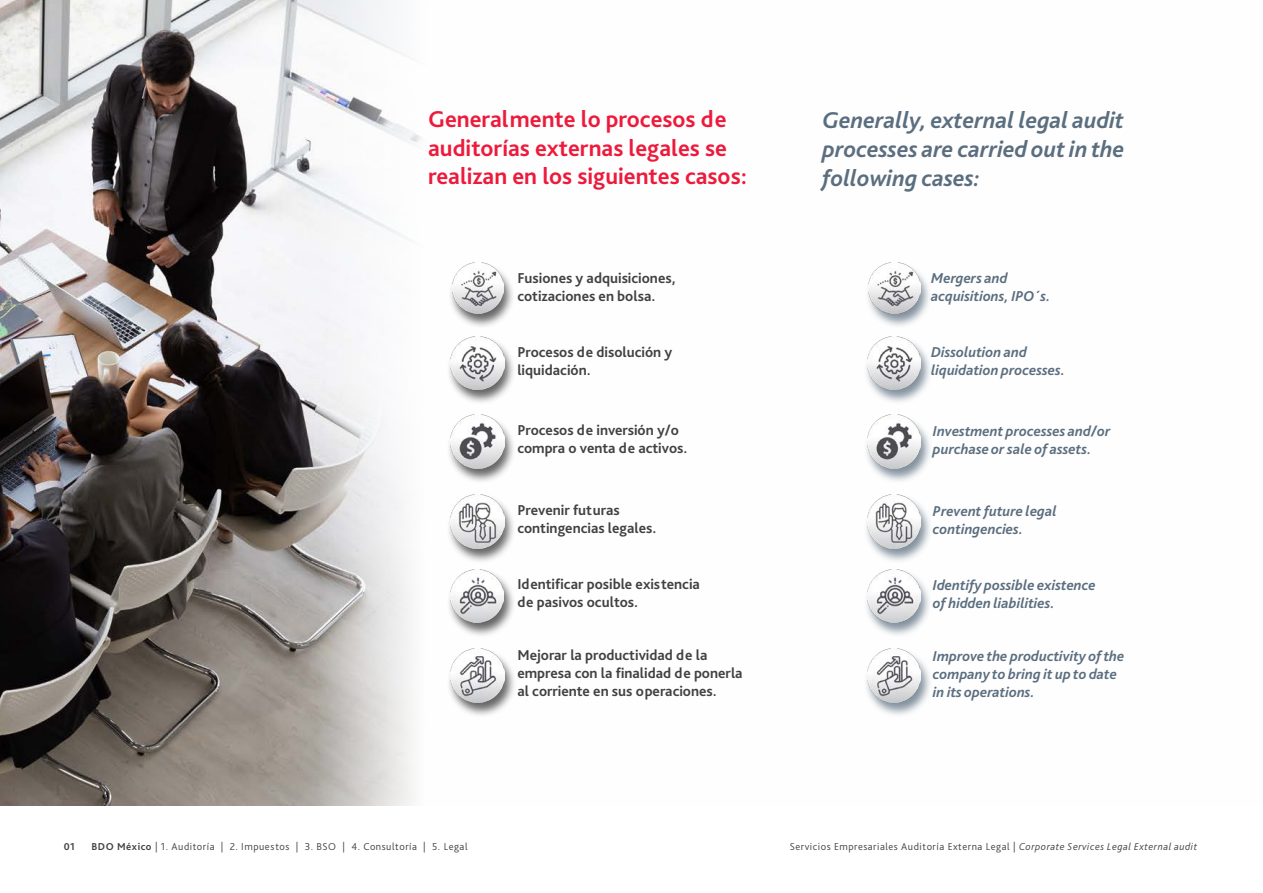
<style>
.page{position:relative;width:1263px;height:893px;background:#fff}
.page>*{position:absolute;margin:0;border:0;box-sizing:border-box;transform-origin:0 0}
.Body_text{font:700 24px/28.8px "Bliss Pro";color:#ed1a3b}
.Body_text-2{font:italic 700 24px/28.8px "Bliss Pro";color:#5b6e7f;text-align:justify}
.Cover_subtitle{font:700 15px/18px "Bliss Pro";color:#414140}
.Cover_subtitle-2{font:italic 700 15px/18px "Bliss Pro";color:#5b6e7f}
.t1{font:300 10.5px "Bliss Pro";letter-spacing:.05em;color:#414140}
.t2{font:700 10.5px "Bliss Pro";color:#414140}
.s1{font-weight:700}
.s2{font-style:italic}
</style>
<div class="page">
<img style="left:0;top:0;width:421px;height:805px">
<div style="left:448px;top:262px;width:67px;height:67px;background:#333;opacity:.75"></div>
<img style="left:452px;top:263px;width:51px;height:51px">
<div style="left:447px;top:336px;width:69px;height:69px;background:#333;opacity:.75"></div>
<img style="left:450px;top:336px;width:54px;height:54px">
<div style="left:447px;top:414px;width:69px;height:69px;background:#333;opacity:.75"></div>
<img style="left:450px;top:415px;width:54px;height:53px">
<div style="left:447px;top:494px;width:69px;height:69px;background:#333;opacity:.75"></div>
<img style="left:450px;top:494px;width:54px;height:54px">
<div style="left:447px;top:648px;width:69px;height:70px;background:#333;opacity:.75"></div>
<img style="left:451px;top:649px;width:53px;height:53px">
<div style="left:447px;top:569px;width:68px;height:69px;background:#333;opacity:.75"></div>
<img style="left:450px;top:569px;width:54px;height:54px">
<div style="left:865px;top:262px;width:67px;height:67px;background:#5b6e7f;opacity:.75"></div>
<img style="left:869px;top:263px;width:51px;height:51px">
<div style="left:863px;top:336px;width:70px;height:69px;background:#5b6e7f;opacity:.75"></div>
<img style="left:867px;top:336px;width:54px;height:54px">
<div style="left:863px;top:414px;width:70px;height:69px;background:#5b6e7f;opacity:.75"></div>
<img style="left:867px;top:415px;width:54px;height:53px">
<div style="left:863px;top:494px;width:70px;height:69px;background:#5b6e7f;opacity:.75"></div>
<img style="left:867px;top:494px;width:54px;height:54px">
<div style="left:864px;top:648px;width:69px;height:70px;background:#5b6e7f;opacity:.75"></div>
<img style="left:867px;top:649px;width:54px;height:53px">
<div style="left:863px;top:569px;width:69px;height:69px;background:#5b6e7f;opacity:.75"></div>
<img style="left:867px;top:569px;width:53px;height:54px">
<p class="Body_text" style="left:428px;top:104px;width:320px">Generalmente lo procesos de auditorías externas legales se realizan en los siguientes casos:</p>
<p class="Body_text-2" style="left:823px;top:105px;width:303px">Generally, external legal audit processes are carried out in the following cases:</p>
<p class="Cover_subtitle" style="left:517px;top:268px;width:160px">Fusiones y adquisiciones, cotizaciones en bolsa.</p>
<p class="Cover_subtitle-2" style="left:931px;top:268px;width:121px">Mergers and acquisitions, IPO´s.</p>
<p class="Cover_subtitle" style="left:517px;top:342px;width:156px">Procesos de disolución y liquidación.</p>
<p class="Cover_subtitle-2" style="left:931px;top:343px;width:135px">Dissolution and liquidation processes.</p>
<p class="Cover_subtitle" style="left:517px;top:421px;width:171px">Procesos de inversión y/o compra o venta de activos.</p>
<p class="Cover_subtitle-2" style="left:933px;top:422px;width:179px">Investment processes and/or purchase or sale of assets.</p>
<p class="Cover_subtitle" style="left:517px;top:500px;width:141px">Prevenir futuras contingencias legales.</p>
<p class="Cover_subtitle-2" style="left:933px;top:501px;width:125px">Prevent future legal contingencies.</p>
<p class="Cover_subtitle" style="left:517px;top:575px;width:184px">Identificar posible existencia de pasivos ocultos.</p>
<p class="Cover_subtitle" style="left:517px;top:646px;width:227px">Mejorar la productividad de la empresa con la finalidad de ponerla al corriente en sus operaciones.</p>
<p class="Cover_subtitle-2" style="left:933px;top:576px;width:164px">Identify possible existence of hidden liabilities.</p>
<p class="Cover_subtitle-2" style="left:933px;top:647px;width:193px">Improve the productivity of the company to bring it up to date in its operations.</p>
<p class="t2" style="left:64px;top:840px;width:13px">01</p>
<p class="t1" style="left:91px;top:840px;width:378px"><span class="s1">BDO México</span> | 1. Auditoría | 2. Impuestos | 3. BSO | 4. Consultoría | 5. Legal</p>
<p class="t1" style="left:790px;top:840px;width:409px">Servicios Empresariales Auditoría Externa Legal | <span class="s2">Corporate Services Legal External audit</span></p>
</div>
